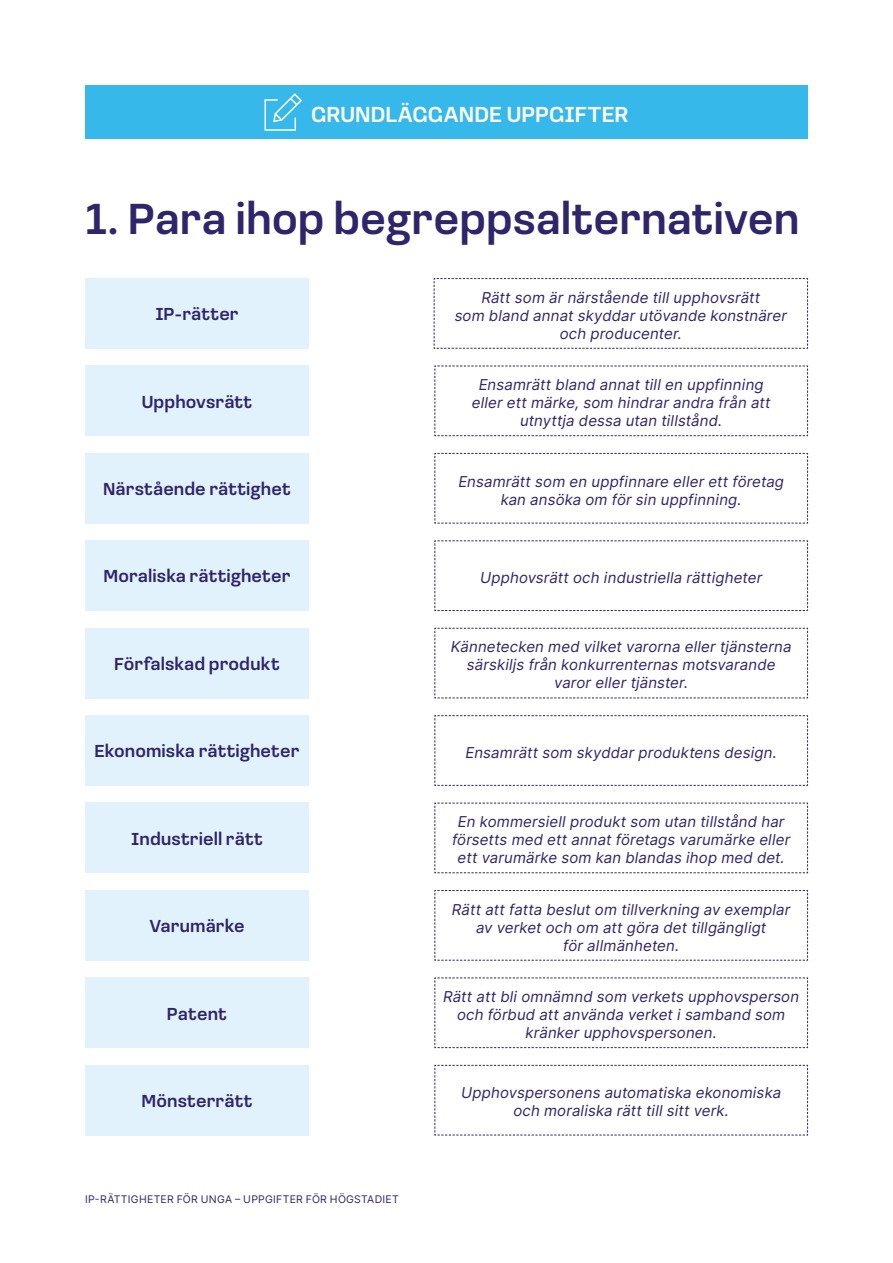
<style>
.page{position:relative;width:893px;height:1263px;background:#fff}
.page>*{position:absolute;margin:0;border:0;box-sizing:border-box;transform-origin:0 0}
.Leipis{font:500 45px "Loos Normal";color:#2f256b}
.t1{font:500 22.5px "Loos Normal";color:#fff}
.t2{font:500 18px "Loos Normal";letter-spacing:.005em;color:#2f256b}
.t3{font:15px/18px "Inter";letter-spacing:.01em;color:#2f256b;text-align:center}
.t4{font:10.5px "Inter";letter-spacing:.025em;color:#2f256b}
</style>
<div class="page">
<div style="left:85px;top:85px;width:723px;height:54px;background:#37b8eb"></div>
<svg style="left:264px;top:93px;width:38px;height:38px"></svg>
<div style="left:85px;top:278px;width:224px;height:71px;background:#e2f2fc"></div>
<div style="left:85px;top:366px;width:224px;height:70px;background:#e2f2fc"></div>
<div style="left:85px;top:453px;width:224px;height:70px;background:#e2f2fc"></div>
<div style="left:85px;top:540px;width:224px;height:71px;background:#e2f2fc"></div>
<div style="left:85px;top:628px;width:224px;height:70px;background:#e2f2fc"></div>
<div style="left:85px;top:715px;width:224px;height:71px;background:#e2f2fc"></div>
<div style="left:85px;top:803px;width:224px;height:70px;background:#e2f2fc"></div>
<div style="left:85px;top:890px;width:224px;height:70px;background:#e2f2fc"></div>
<div style="left:85px;top:977px;width:224px;height:71px;background:#e2f2fc"></div>
<div style="left:85px;top:1065px;width:224px;height:70px;background:#e2f2fc"></div>
<svg style="left:433px;top:278px;width:375px;height:71px"></svg>
<svg style="left:434px;top:365px;width:374px;height:71px"></svg>
<svg style="left:434px;top:453px;width:374px;height:71px"></svg>
<svg style="left:434px;top:540px;width:374px;height:71px"></svg>
<svg style="left:434px;top:627px;width:374px;height:72px"></svg>
<svg style="left:434px;top:715px;width:374px;height:71px"></svg>
<svg style="left:434px;top:802px;width:374px;height:71px"></svg>
<svg style="left:434px;top:890px;width:374px;height:71px"></svg>
<svg style="left:434px;top:977px;width:374px;height:71px"></svg>
<svg style="left:434px;top:1064px;width:374px;height:72px"></svg>
<p class="t1" style="left:311px;top:98px;width:319px">GRUNDLÄGGANDE UPPGIFTER</p>
<p class="Leipis" style="left:85px;top:187px;width:716px">1. Para ihop begreppsalternativen</p>
<p class="t2" style="left:155px;top:301px;width:85px">IP-rätter</p>
<p class="t2" style="left:142px;top:389px;width:112px">Upphovsrätt</p>
<p class="t2" style="left:103px;top:476px;width:189px">Närstående rättighet</p>
<p class="t2" style="left:104px;top:563px;width:188px">Moraliska rättigheter</p>
<p class="t2" style="left:114px;top:651px;width:167px">Förfalskad produkt</p>
<p class="t2" style="left:95px;top:738px;width:206px">Ekonomiska rättigheter</p>
<p class="t2" style="left:131px;top:826px;width:133px">Industriell rätt</p>
<p class="t2" style="left:149px;top:913px;width:97px">Varumärke</p>
<p class="t2" style="left:167px;top:1000px;width:62px">Patent</p>
<p class="t2" style="left:142px;top:1088px;width:112px">Mönsterrätt</p>
<p class="t4" style="left:85px;top:1191px;width:315px">IP-RÄTTIGHETER FÖR UNGA – UPPGIFTER FÖR HÖGSTADIET</p>
<p class="t3" style="left:455px;top:288px;width:334px">Rätt som är närstående till upphovsrätt<br>som bland annat skyddar utövande konstnärer och producenter.</p>
<p class="t3" style="left:472px;top:375px;width:300px">Ensamrätt bland annat till en uppfinning eller ett märke, som hindrar andra från att utnyttja dessa utan tillstånd.</p>
<p class="t3" style="left:458px;top:472px;width:327px">Ensamrätt som en uppfinnare eller ett företag kan ansöka om för sin uppfinning.</p>
<p class="t3" style="left:480px;top:568px;width:284px">Upphovsrätt och industriella rättigheter</p>
<p class="t3" style="left:451px;top:638px;width:342px">Kännetecken med vilket varorna eller tjänsterna särskiljs från konkurrenternas motsvarande varor eller tjänster.</p>
<p class="t3" style="left:465px;top:743px;width:313px">Ensamrätt som skyddar produktens design.</p>
<p class="t3" style="left:452px;top:812px;width:340px">En kommersiell produkt som utan tillstånd har försetts med ett annat företags varumärke eller ett varumärke som kan blandas ihop med det.</p>
<p class="t3" style="left:452px;top:900px;width:340px">Rätt att fatta beslut om tillverkning av exemplar av verket och om att göra det tillgängligt<br>för allmänheten.</p>
<p class="t3" style="left:443px;top:987px;width:358px">Rätt att bli omnämnd som verkets upphovsperson och förbud att använda verket i samband som kränker upphovspersonen.</p>
<p class="t3" style="left:461px;top:1084px;width:321px">Upphovspersonens automatiska ekonomiska och moraliska rätt till sitt verk.</p>
</div>
